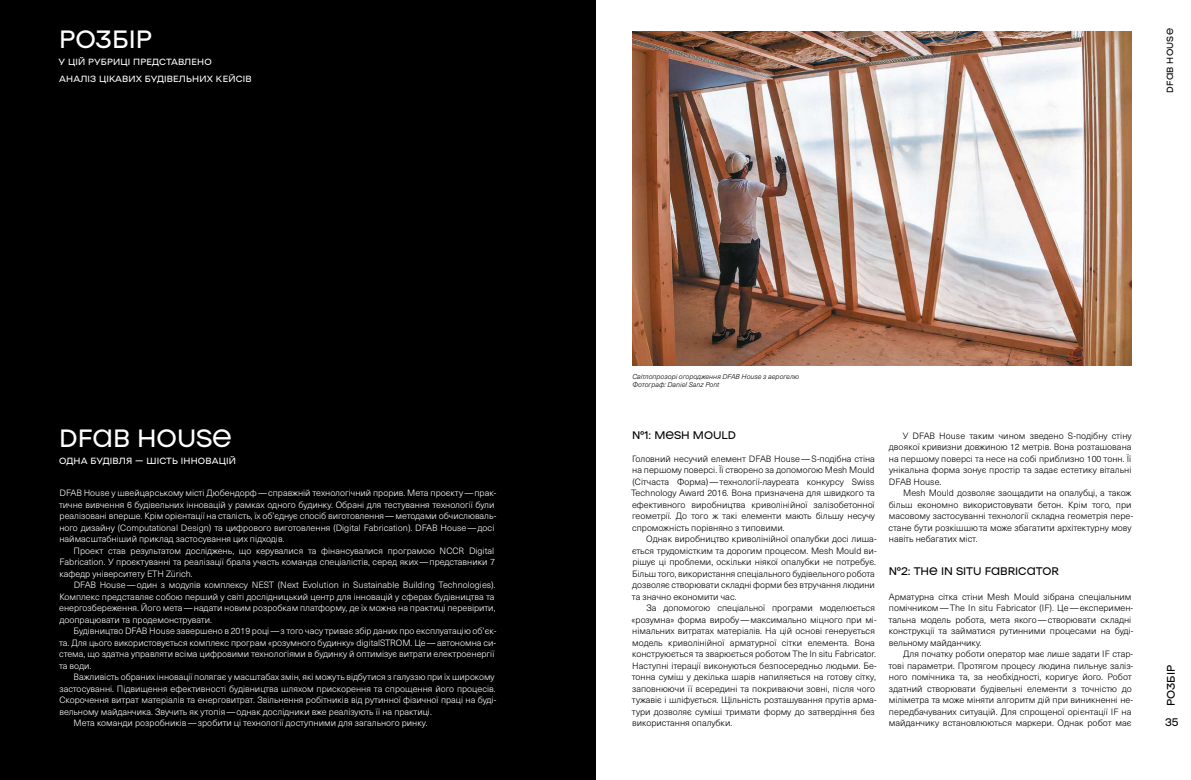
<style>
.page{position:relative;width:1191px;height:780px;background:#fff}
.page>*{position:absolute;margin:0;border:0;box-sizing:border-box;transform-origin:0 0}
.t1{font:25px "NAMU";color:#fff}
.t2{font:11px "NAMU";color:#000}
.t3{font:300 9px/11.5px "Neue Haas Unica W1 G";color:#000}
.t4{font:300 9px/11.5px "Neue Haas Unica W1 G";color:#fff}
.t5{font:9px/17px "NAMU Pro";letter-spacing:.02em;color:#fff}
.t6{font:9px "NAMU";color:#000}
.t7{font:italic 300 7px/8px "Neue Haas Unica W1 G";color:#000}
</style>
<div class="page">
<div style="left:0;top:0;width:595px;height:780px;background:#000"></div>
<img style="left:632px;top:31px;width:499px;height:334px">
<h1 class="t1" style="left:59px;top:23px;width:94px">РОЗБІР</h1>
<p class="t5" style="left:59px;top:54px;width:195px">У ЦІЙ РУБРИЦІ ПРЕДСТАВЛЕНО<br>АНАЛІЗ ЦІКАВИХ БУДІВЕЛЬНИХ КЕЙСІВ</p>
<h1 class="t1" style="left:59px;top:421px;width:174px">DFAB HOUSE</h1>
<p class="t5" style="left:59px;top:452px;width:178px">ОДНА БУДІВЛЯ — ШІСТЬ ІННОВАЦІЙ</p>
<p class="t4" style="left:59px;top:487px;width:439px">DFAB House у швейцарському місті Дюбендорф—справжній технологічний прорив. Мета проєкту—прак&shy;тичне вивчення 6 будівельних інновацій у рамках одного будинку. Обрані для тестування технології були реалізовані вперше. Крім орієнтації на сталість, їх об’єднує спосіб виготовлення—методами обчислюваль&shy;ного дизайну (Computational Design) та цифрового виготовлення (Digital Fabrication). DFAB House—досі наймасштабніший приклад застосування цих підходів.</p>
<p class="t4" style="left:59px;top:544px;width:437px;text-align:justify;text-indent:14px">Проект став результатом досліджень, що керувалися та фінансувалися програмою NCCR Digital Fabrication. У проєктуванні та реалізації брала участь команда спеціалістів, серед яких—представники 7 кафедр університету ETH Zürich.</p>
<p class="t4" style="left:59px;top:579px;width:438px;text-align:justify;text-indent:15px">DFAB House—один з модулів комплексу NEST (Next Evolution in Sustainable Building Technologies).<br>Комплекс представляє собою перший у світі дослідницький центр для інновацій у сферах будівництва та енергозбереження. Його мета—надати новим розробкам платформу, де їх можна на практиці перевірити, доопрацювати та продемонструвати.</p>
<p class="t4" style="left:59px;top:625px;width:439px;text-indent:15px">Будівництво DFAB House завершено в 2019 році—з того часу триває збір даних про експлуатацію об’єк&shy;та. Для цього використовується комплекс програм «розумного будинку» digitalSTROM. Це—автономна си&shy;стема, що здатна управляти всіма цифровими технологіями в будинку й оптимізує витрати електроенергії та води.</p>
<p class="t4" style="left:74px;top:671px;width:422px">Важливість обраних інновації полягає у масштабах змін, які можуть відбутися з галуззю при їх широкому</p>
<p class="t4" style="left:59px;top:682px;width:438px">застосуванні. Підвищення ефективності будівництва шляхом прискорення та спрощення його процесів.</p>
<p class="t4" style="left:59px;top:694px;width:438px">Скорочення витрат матеріалів та енерговитрат. Звільнення робітників від рутинної фізичної праці на буді-</p>
<p class="t4" style="left:59px;top:705px;width:374px">вельному майданчика. Звучить як утопія—однак дослідники вже реалізують її на практиці.</p>
<p class="t4" style="left:74px;top:717px;width:355px">Мета команди розробників—зробити ці технології доступними для загального ринку.</p>
<p class="t6" style="left:1164px;top:93px;width:65px;rotate:-90deg">DFAB House</p>
<p class="t7" style="left:632px;top:372px;width:168px">Світлопрозорі огородження DFAB House з аерогелю<br>Фотограф: Daniel Sanz Pont</p>
<p class="t2" style="left:632px;top:427px;width:105px">№1: MESH MOULD</p>
<p class="t3" style="left:631px;top:452px;width:245px;text-align:justify">Головний несучий елемент DFAB House—S-подібна стіна на першому поверсі. Її створено за допомогою Mesh Mould (Сітчаста Форма)—технології-лауреата конкурсу Swiss Technology Award 2016. Вона призначена для швидкого та ефективного виробництва криволінійної залізобетонної геометрії. До того ж такі елементи мають більшу несучу спроможність порівняно з типовими.</p>
<p class="t3" style="left:632px;top:533px;width:246px;text-indent:14px">Однак виробництво криволінійної опалубки досі лиша&shy;ється трудомістким та дорогим процесом. Mesh Mould ви&shy;рішує ці проблеми, оскільки ніякої опалубки не потребує.<br>Більш того, використання спеціального будівельного робота дозволяє створювати складні форми без втручання людини та значно економити час.</p>
<p class="t3" style="left:631px;top:602px;width:246px;text-indent:15px">За допомогою спеціальної програми моделюється «розумна» форма виробу—максимально міцного при мі&shy;німальних витратах матеріалів. На цій основі генерується модель криволінійної арматурної сітки елемента. Вона конструюється та зварюється роботом The In situ Fabricator.<br>Наступні ітерації виконуються безпосередньо людьми. Бе&shy;тонна суміш у декілька шарів напиляється на готову сітку, заповнюючи її всередині та покриваючи зовні, після чого тужавіє і шліфується. Щільність розташування прутів арма&shy;тури дозволяє суміші тримати форму до затвердіння без використання опалубки.</p>
<p class="t3" style="left:889px;top:429px;width:244px;text-align:justify;text-indent:14px">У DFAB House таким чином зведено S-подібну стіну двоякої кривизни довжиною 12 метрів. Вона розташована на першому поверсі та несе на собі приблизно 100 тонн. Її унікальна форма зонує простір та задає естетику вітальні DFAB House.</p>
<p class="t3" style="left:888px;top:487px;width:246px;text-indent:15px">Mesh Mould дозволяє заощадити на опалубці, а також більш економно використовувати бетон. Крім того, при масовому застосуванні технології складна геометрія пере&shy;стане бути розкішшюта може збагатити архітектурну мову навіть небагатих міст.</p>
<p class="t2" style="left:889px;top:563px;width:171px">№2: THE I N SITU FABRICATOR</p>
<p class="t3" style="left:888px;top:590px;width:246px">Арматурна сітка стіни Mesh Mould зібрана спеціальним помічником—The In situ Fabricator (IF). Це—експеримен&shy;тальна модель робота, мета якого—створювати складні конструкції та займатися рутинними процесами на буді&shy;вельному майданчику.</p>
<p class="t3" style="left:888px;top:648px;width:246px;text-indent:15px">Для початку роботи оператор має лише задати IF стар&shy;тові параметри. Протягом процесу людина пильнує заліз&shy;ного помічника та, за необхідності, коригує його. Робот здатний створювати будівельні елементи з точністю до міліметра та може міняти алгоритм дій при виникненні не&shy;передбачуваних ситуацій. Для спрощеної орієнтації IF на майданчику встановлюються маркери. Однак робот має</p>
<p class="t2" style="left:1163px;top:706px;width:41px;rotate:-90deg">розбір</p>
<p class="t2" style="left:1165px;top:714px;width:15px">35</p>
</div>
